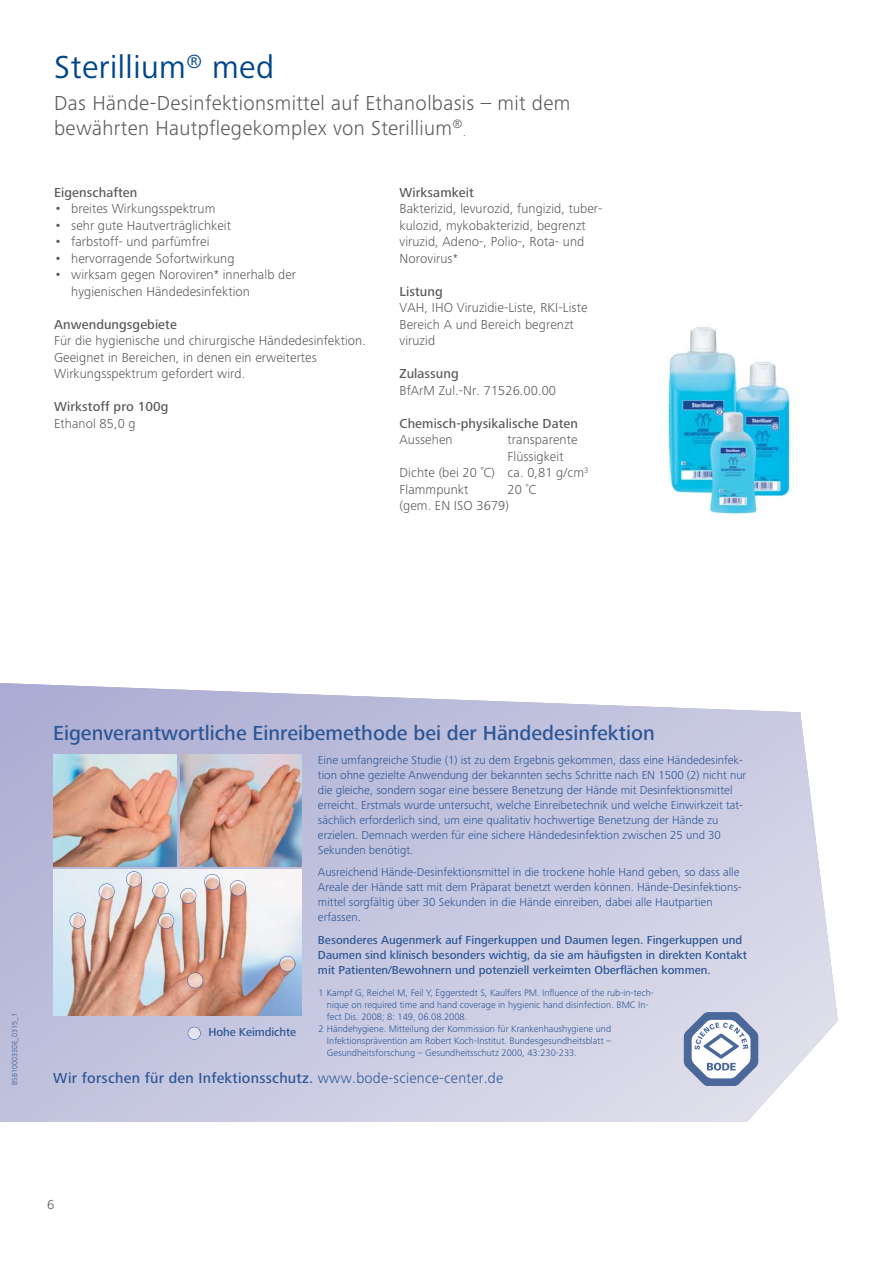
<style>
.page{position:relative;width:893px;height:1263px;background:#fff}
.page>*{position:absolute;margin:0;border:0;box-sizing:border-box;transform-origin:0 0}
.t1{font:33px "Frutiger Next LTW1 G";letter-spacing:.015em;color:#00468b}
.t2{font:300 21px/25.5px "Frutiger Next LTW1 G";letter-spacing:.015em;color:#58595b}
.t3{font:21px "Frutiger Next Pro Medium+BHOZQV";color:#2b5594}
.t4{font:15px "Frutiger Next Pro Medium+BHOZQV";letter-spacing:.015em;color:#2b5594}
.t5{font:300 13.5px/16.5px "Frutiger Next LTW1 G";letter-spacing:.005em;color:#58595b}
.t6{font:500 13.5px "Frutiger Next LTW1 G";letter-spacing:.005em;color:#58595b}
.t7{font:300 12.6px "Frutiger Next LTW1 G";color:#58595b}
.t8{font:12px/15px "Frutiger Next LTW1 G Light+ZHIXYD";color:#2b5594}
.t9{font:12px/15px "Frutiger Next LTW1 G Medium+DWKPZL";color:#2b5594}
.t10{font:9.75px "Frutiger Next Pro Light+LIKRPF";color:#2b5594}
.t11{font:7.5px "Frutiger Next LTW1 G Light+ZHIXYD";letter-spacing:.005em;color:#2b5594}
.s1{font-size:15px}
.s2{font-family:"Frutiger Next LTW1 G Light+ZHIXYD"}
</style>
<div class="page">
<img style="left:0;top:683px;width:838px;height:438px">
<svg style="left:684px;top:1012px;width:74px;height:74px"></svg>
<img style="left:180px;top:754px;width:122px;height:113px">
<img style="left:53px;top:870px;width:249px;height:145px">
<img style="left:54px;top:754px;width:122px;height:113px">
<img style="left:70px;top:913px;width:15px;height:15px">
<div style="left:70px;top:912px;width:16px;height:17px;border:1px solid #355ca5;border-radius:50%"></div>
<svg style="left:188px;top:1027px;width:12px;height:12px"></svg>
<div style="left:188px;top:1027px;width:13px;height:13px;border:1px solid #355ca5;border-radius:50%"></div>
<img style="left:99px;top:884px;width:15px;height:15px">
<div style="left:99px;top:883px;width:16px;height:16px;border:1px solid #355ca5;border-radius:50%"></div>
<img style="left:126px;top:872px;width:16px;height:15px">
<div style="left:126px;top:871px;width:16px;height:16px;border:1px solid #355ca5;border-radius:50%"></div>
<img style="left:153px;top:883px;width:15px;height:15px">
<div style="left:152px;top:882px;width:17px;height:16px;border:1px solid #355ca5;border-radius:50%"></div>
<img style="left:159px;top:913px;width:15px;height:15px">
<div style="left:158px;top:913px;width:16px;height:16px;border:1px solid #355ca5;border-radius:50%"></div>
<img style="left:181px;top:888px;width:15px;height:15px">
<div style="left:180px;top:888px;width:16px;height:16px;border:1px solid #355ca5;border-radius:50%"></div>
<img style="left:205px;top:874px;width:15px;height:16px">
<div style="left:204px;top:874px;width:16px;height:16px;border:1px solid #355ca5;border-radius:50%"></div>
<img style="left:230px;top:881px;width:15px;height:15px">
<div style="left:230px;top:880px;width:16px;height:16px;border:1px solid #355ca5;border-radius:50%"></div>
<img style="left:280px;top:956px;width:15px;height:15px">
<div style="left:279px;top:956px;width:16px;height:16px;border:1px solid #355ca5;border-radius:50%"></div>
<img style="left:188px;top:973px;width:15px;height:15px">
<div style="left:187px;top:972px;width:16px;height:16px;border:1px solid #355ca5;border-radius:50%"></div>
<img style="left:667px;top:327px;width:124px;height:188px">
<h1 class="t1" style="left:54px;top:54px;width:221px">Sterillium<sup>®</sup> med</h1>
<h2 class="t2" style="left:54px;top:92px;width:518px">Das Hände-Desinfektionsmittel auf Ethanolbasis – mit dem bewährten Hautpflegekomplex von Sterillium<sup>®</sup></h2>
<p class="t7" style="left:463px;top:127px;width:5px">.</p>
<p class="t6" style="left:54px;top:187px;width:85px">Eigenschaften</p>
<p class="t5" style="left:54px;top:202px;width:163px"><span class="s1">•</span> breites Wirkungsspektrum</p>
<p class="t5" style="left:54px;top:218px;width:178px"><span class="s1">•</span> sehr gute Hautverträglichkeit</p>
<p class="t5" style="left:54px;top:235px;width:157px"><span class="s1">•</span> farbstoff- und parfümfrei</p>
<p class="t5" style="left:54px;top:251px;width:182px"><span class="s1">•</span> hervorragende Sofortwirkung</p>
<p class="t5" style="left:71px;top:268px;width:226px;text-indent:-17px"><span class="s1">•</span> wirksam gegen Noroviren* innerhalb der hygienischen Händedesinfektion</p>
<p class="t6" style="left:54px;top:319px;width:124px">Anwendungsgebiete</p>
<p class="t5" style="left:54px;top:334px;width:313px">Für die hygienische und chirurgische Händedesinfektion.<br>Geeignet in Bereichen, in denen ein erweitertes<br>Wirkungsspektrum gefordert wird.</p>
<p class="t6" style="left:54px;top:402px;width:116px">Wirkstoff pro 100g</p>
<p class="t5" style="left:54px;top:416px;width:83px">Ethanol 85,0 g</p>
<p class="t6" style="left:400px;top:187px;width:76px">Wirksamkeit</p>
<p class="t5" style="left:400px;top:202px;width:204px">Bakterizid, levurozid, fungizid, tuber&shy;kulozid, mykobakterizid, begrenzt viruzid, Adeno-, Polio-, Rota- und<br>Norovirus*</p>
<p class="t6" style="left:400px;top:286px;width:45px">Listung</p>
<p class="t5" style="left:400px;top:301px;width:189px">VAH, IHO Viruzidie-Liste, RKI-Liste<br>Bereich A und Bereich begrenzt viruzid</p>
<p class="t6" style="left:400px;top:369px;width:61px">Zulassung</p>
<p class="t5" style="left:400px;top:383px;width:158px">BfArM Zul.-Nr. 71526.00.00</p>
<p class="t6" style="left:400px;top:418px;width:180px">Chemisch-physikalische Daten</p>
<p class="t5" style="left:400px;top:433px;width:55px">Aussehen</p>
<p class="t5" style="left:508px;top:433px;width:71px">transparente</p>
<p class="t5" style="left:508px;top:449px;width:58px">Flüssigkeit</p>
<p class="t5" style="left:400px;top:466px;width:190px">Dichte (bei 20 ˚C) ca. 0,81 g/cm<sup>3</sup></p>
<p class="t5" style="left:400px;top:482px;width:70px">Flammpunkt</p>
<p class="t5" style="left:400px;top:482px;width:138px;text-indent:108px">20 ˚C (gem. EN ISO 3679)</p>
<p class="t11" style="left:12px;top:1085px;width:73px;rotate:-90deg">BSB100033DE_0315_1</p>
<h2 class="t3" style="left:53px;top:724px;width:603px">Eigenverantwortliche Einreibemethode bei der Händedesinfektion</h2>
<p class="t9" style="left:208px;top:1025px;width:89px">Hohe Keimdichte</p>
<p class="t8" style="left:318px;top:753px;width:430px">Eine umfangreiche Studie (1) ist zu dem Ergebnis gekommen, dass eine Händedesinfek&shy;tion ohne gezielte Anwendung der bekannten sechs Schritte nach EN 1500 (2) nicht nur die gleiche, sondern sogar eine bessere Benetzung der Hände mit Desinfektionsmittel erreicht. Erstmals wurde untersucht, welche Einreibetechnik und welche Einwirkzeit tat&shy;sächlich erforderlich sind, um eine qualitativ hochwertige Benetzung der Hände zu erzielen. Demnach werden für eine sichere Händedesinfektion zwischen 25 und 30<br>Sekunden benötigt.</p>
<p class="t8" style="left:318px;top:865px;width:425px">Ausreichend Hände-Desinfektionsmittel in die trockene hohle Hand geben, so dass alle Areale der Hände satt mit dem Präparat benetzt werden können. Hände-Desinfektions&shy;mittel sorgfältig über 30 Sekunden in die Hände einreiben, dabei alle Hautpartien erfassen.</p>
<p class="t9" style="left:318px;top:933px;width:431px">Besonderes Augenmerk auf Fingerkuppen und Daumen legen. Fingerkuppen und<br>Daumen sind klinisch besonders wichtig, da sie am häufigsten in direkten Kontakt mit Patienten/Bewohnern und potenziell verkeimten Oberflächen kommen.</p>
<p class="t10" style="left:318px;top:988px;width:337px">1 Kampf G, Reichel M, Feil Y, Eggerstedt S, Kaulfers PM. Influence of the rub-in-tech-</p>
<p class="t10" style="left:327px;top:1000px;width:323px">nique on required time and hand coverage in hygienic hand disinfection. BMC In-</p>
<p class="t10" style="left:327px;top:1012px;width:142px">fect Dis. 2008; 8: 149, 06.08.2008.</p>
<p class="t10" style="left:318px;top:1024px;width:294px">2 Händehygiene. Mitteilung der Kommission für Krankenhaushygiene und</p>
<p class="t10" style="left:327px;top:1036px;width:286px">Infektionsprävention am Robert Koch-Institut. Bundesgesundheitsblatt –</p>
<p class="t10" style="left:327px;top:1048px;width:252px">Gesundheitsforschung – Gesundheitsschutz 2000, 43:230-233.</p>
<p class="t4" style="left:53px;top:1072px;width:452px">Wir forschen für den Infektionsschutz. <span class="s2">www.bode-science-center.de</span></p>
<p class="t5" style="left:47px;top:1197px;width:9px">6</p>
</div>
